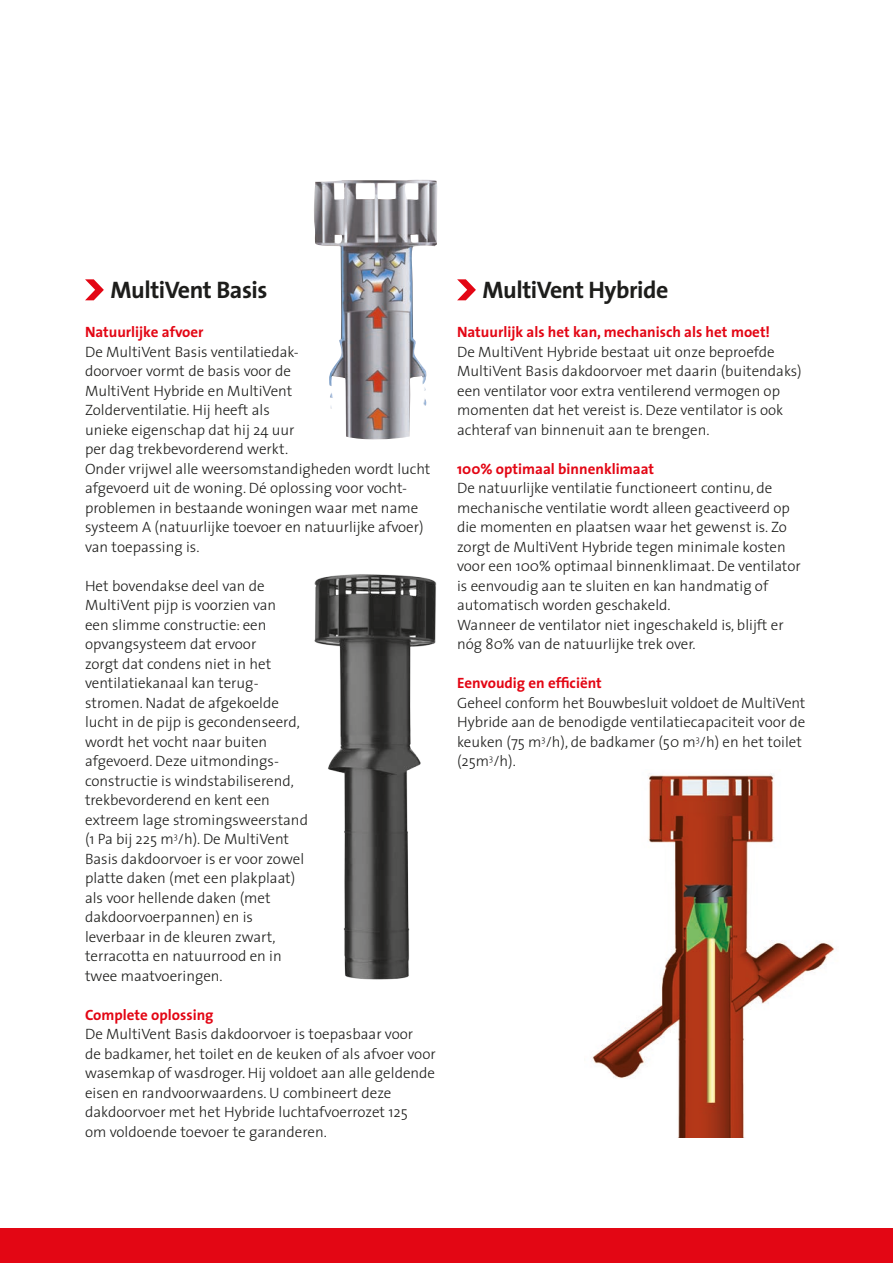
<style>
.page{position:relative;width:893px;height:1263px;background:#fff}
.page>*{position:absolute;margin:0;border:0;box-sizing:border-box;transform-origin:0 0}
.t1{font:700 24px "The Sans";letter-spacing:-.02em;color:#1d1d1b}
.t2{font:300 15px/19.5px "The Sans";color:#1d1d1b}
.t3{font:700 15px "The Sans";color:#e30614}
</style>
<div class="page">
<div style="left:0;top:1229px;width:893px;height:34px;background:#e30614"></div>
<svg style="left:85px;top:279px;width:19px;height:21px"></svg>
<img style="left:314px;top:179px;width:123px;height:261px">
<img style="left:314px;top:574px;width:123px;height:406px">
<img style="left:592px;top:773px;width:242px;height:364px">
<svg style="left:457px;top:279px;width:19px;height:21px"></svg>
<h1 class="t1" style="left:111px;top:270px;width:158px">MultiVent Basis</h1>
<p class="t3" style="left:85px;top:319px;width:120px">Natuurlijke afvoer</p>
<p class="t2" style="left:85px;top:341px;width:347px">De MultiVent Basis ventilatiedak-<br>doorvoer vormt de basis voor de<br>MultiVent Hybride en MultiVent<br>Zolderventilatie. Hij heeft als<br>unieke eigenschap dat hij 24 uur<br>per dag trekbevorderend werkt.<br>Onder vrijwel alle weersomstandigheden wordt lucht afgevoerd uit de woning. Dé oplossing voor vocht&shy;problemen in bestaande woningen waar met name systeem A (natuurlijke toevoer en natuurlijke afvoer) van toepassing is.</p>
<p class="t2" style="left:85px;top:575px;width:224px">Het bovendakse deel van de<br>MultiVent pijp is voorzien van<br>een slimme constructie: een opvangsysteem dat ervoor<br>zorgt dat condens niet in het ventilatiekanaal kan terug&shy;stromen. Nadat de afgekoelde lucht in de pijp is gecondenseerd, wordt het vocht naar buiten afgevoerd. Deze uitmondings&shy;constructie is windstabiliserend, trekbevorderend en kent een extreem lage stromingsweerstand (1 Pa bij 225 m<sup>3</sup>/h). De MultiVent<br>Basis dakdoorvoer is er voor zowel platte daken (met een plakplaat) als voor hellende daken (met dakdoorvoerpannen) en is leverbaar in de kleuren zwart, terracotta en natuurrood en in twee maatvoeringen.</p>
<p class="t3" style="left:85px;top:1002px;width:130px">Complete oplossing</p>
<p class="t2" style="left:85px;top:1024px;width:352px">De MultiVent Basis dakdoorvoer is toepasbaar voor<br>de badkamer, het toilet en de keuken of als afvoer voor wasemkap of wasdroger. Hij voldoet aan alle geldende eisen en randvoorwaardens. U combineert deze dakdoorvoer met het Hybride luchtafvoerrozet 125<br>om voldoende toevoer te garanderen.</p>
<h1 class="t1" style="left:483px;top:270px;width:187px">MultiVent Hybride</h1>
<p class="t3" style="left:457px;top:319px;width:315px">Natuurlijk als het kan, mechanisch als het moet!</p>
<p class="t2" style="left:457px;top:341px;width:346px">De MultiVent Hybride bestaat uit onze beproefde MultiVent Basis dakdoorvoer met daarin (buitendaks) een ventilator voor extra ventilerend vermogen op momenten dat het vereist is. Deze ventilator is ook achteraf van binnenuit aan te brengen.</p>
<p class="t3" style="left:457px;top:456px;width:198px">100% optimaal binnenklimaat</p>
<p class="t2" style="left:457px;top:478px;width:345px">De natuurlijke ventilatie functioneert continu, de mechanische ventilatie wordt alleen geactiveerd op die momenten en plaatsen waar het gewenst is. Zo zorgt de MultiVent Hybride tegen minimale kosten voor een 100% optimaal binnenklimaat. De ventilator is eenvoudig aan te sluiten en kan handmatig of automatisch worden geschakeld.<br>Wanneer de ventilator niet ingeschakeld is, blijft er nóg 80% van de natuurlijke trek over.</p>
<p class="t3" style="left:457px;top:670px;width:146px">Eenvoudig en efficiënt</p>
<p class="t2" style="left:457px;top:692px;width:350px">Geheel conform het Bouwbesluit voldoet de MultiVent Hybride aan de benodigde ventilatiecapaciteit voor de keuken (75 m<sup>3</sup>/h), de badkamer (50 m<sup>3</sup>/h) en het toilet (25m<sup>3</sup>/h).</p>
</div>
